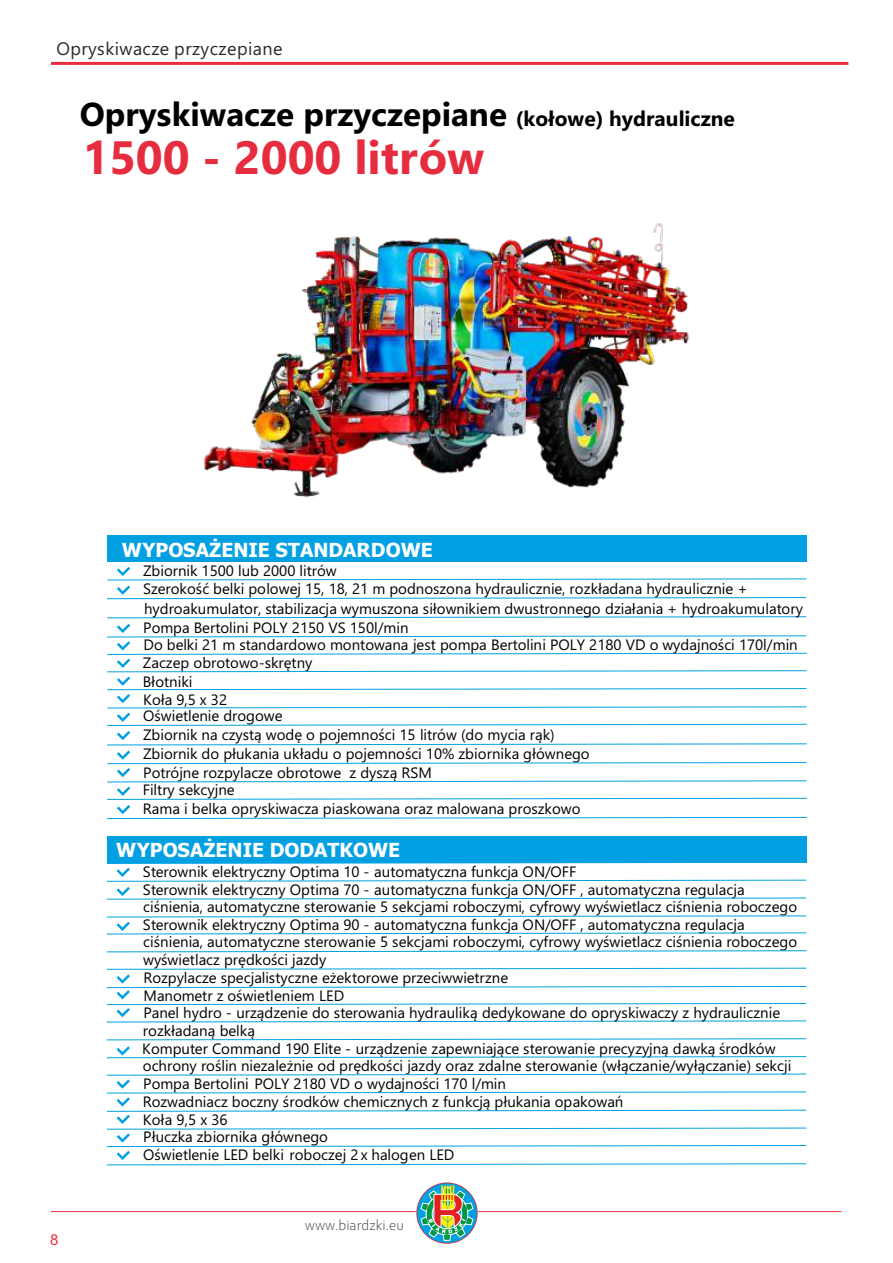
<style>
.page{position:relative;width:893px;height:1263px;background:#fff}
.page>*{position:absolute;margin:0;border:0;box-sizing:border-box;transform-origin:0 0}
.t1{font:700 46.8px "Ebrima";color:#e62d3f}
.t2{font:700 33.15px "Ebrima";color:#000}
.t3{font:700 19.5px "Tahoma";color:#fefefe}
.t4{font:18px "Ebrima";letter-spacing:.025em;color:#2b2a29}
.t5{font:15px/17.9px "Ebrima";color:#000}
.t6{font:300 15px "Corbel";color:#2b2a29}
.t7{font:15px "Arial";color:#ee3043}
.s1{font-size:21px}
</style>
<div class="page">
<img style="left:204px;top:223px;width:486px;height:275px">
<hr style="left:51px;top:62px;width:797px;height:3px;background:#e62e3f">
<div style="left:107px;top:837px;width:699px;height:26px;background:#00a0e3"></div>
<svg style="left:106px;top:861px;width:701px;height:39px"></svg>
<div style="left:107px;top:535px;width:699px;height:27px;background:#00a0e3"></div>
<svg style="left:106px;top:950px;width:701px;height:3px"></svg>
<svg style="left:106px;top:915px;width:701px;height:20px"></svg>
<svg style="left:106px;top:967px;width:701px;height:56px"></svg>
<svg style="left:106px;top:1038px;width:701px;height:21px"></svg>
<svg style="left:106px;top:1073px;width:701px;height:93px"></svg>
<svg style="left:107px;top:567px;width:700px;height:33px"></svg>
<svg style="left:107px;top:616px;width:700px;height:203px"></svg>
<hr style="left:51px;top:1211px;width:790px;height:1px;background:#ee3043">
<svg style="left:417px;top:1183px;width:60px;height:60px"></svg>
<svg style="left:420px;top:1185px;width:53px;height:56px;background:#84a993"></svg>
<p class="t4" style="left:56px;top:42px;width:228px">Opryskiwacze przyczepiane</p>
<h2 class="t2" style="left:80px;top:102px;width:656px">Opryskiwacze przyczepiane <span class="s1">(kołowe) hydrauliczne</span></h2>
<h1 class="t1" style="left:83px;top:140px;width:403px">1500 - 2000 litrów</h1>
<h3 class="t3" style="left:122px;top:542px;width:312px">WYPOSAŻENIE STANDARDOWE</h3>
<p class="t5" style="left:143px;top:563px;width:195px">Zbiornik 1500 lub 2000 litrów</p>
<p class="t5" style="left:143px;top:582px;width:606px">Szerokość belki polowej 15, 18, 21 m podnoszona hydraulicznie, rozkładana hydraulicznie +</p>
<p class="t5" style="left:144px;top:601px;width:660px">hydroakumulator, stabilizacja wymuszona siłownikiem dwustronnego działania + hydroakumulatory</p>
<p class="t5" style="left:143px;top:637px;width:656px">Do belki 21 m standardowo montowana jest pompa Bertolini POLY 2180 VD o wydajności 170l/min</p>
<p class="t5" style="left:143px;top:620px;width:267px">Pompa Bertolini POLY 2150 VS 150l/min</p>
<p class="t5" style="left:143px;top:655px;width:171px;line-height:18.5px">Zaczep obrotowo-skrętny<br>Błotniki<br>Koła 9,5 x 32</p>
<p class="t5" style="left:143px;top:707px;width:413px;line-height:19.4px">Oświetlenie drogowe<br>Zbiornik na czystą wodę o pojemności 15 litrów (do mycia rąk)</p>
<p class="t5" style="left:143px;top:746px;width:448px">Zbiornik do płukania układu o pojemności 10% zbiornika głównego</p>
<p class="t5" style="left:143px;top:765px;width:290px;line-height:17.2px">Potrójne rozpylacze obrotowe z dyszą RSM<br>Filtry sekcyjne</p>
<p class="t5" style="left:143px;top:801px;width:439px">Rama i belka opryskiwacza piaskowana oraz malowana proszkowo</p>
<h3 class="t3" style="left:116px;top:842px;width:285px">WYPOSAŻENIE DODATKOWE</h3>
<p class="t5" style="left:143px;top:864px;width:435px">Sterownik elektryczny Optima 10 - automatyczna funkcja ON/OFF</p>
<p class="t5" style="left:143px;top:882px;width:655px;line-height:17.4px">Sterownik elektryczny Optima 70 - automatyczna funkcja ON/OFF , automatyczna regulacja ciśnienia, automatyczne sterowanie 5 sekcjami roboczymi, cyfrowy wyświetlacz ciśnienia roboczego</p>
<p class="t5" style="left:143px;top:917px;width:655px">Sterownik elektryczny Optima 90 - automatyczna funkcja ON/OFF , automatyczna regulacja ciśnienia, automatyczne sterowanie 5 sekcjami roboczymi, cyfrowy wyświetlacz ciśnienia roboczego wyświetlacz prędkości jazdy</p>
<p class="t5" style="left:142px;top:1005px;width:650px">Panel hydro - urządzenie do sterowania hydrauliką dedykowane do opryskiwaczy z hydraulicznie rozkładaną belką<br>Komputer Command 190 Elite - urządzenie zapewniające sterowanie precyzyjną dawką środków ochrony roślin niezależnie od prędkości jazdy oraz zdalne sterowanie (włączanie/wyłączanie) sekcji Pompa Bertolini POLY 2180 VD o wydajności 170 l/min<br>Rozwadniacz boczny środków chemicznych z funkcją płukania opakowań</p>
<p class="t5" style="left:143px;top:970px;width:366px">Rozpylacze specjalistyczne eżektorowe przeciwwietrzne<br>Manometr z oświetleniem LED</p>
<p class="t5" style="left:143px;top:1113px;width:187px;line-height:16.6px">Koła 9,5 x 36<br>Płuczka zbiornika głównego</p>
<p class="t5" style="left:143px;top:1148px;width:313px">Oświetlenie LED belki roboczej 2 x halogen LED</p>
<p class="t7" style="left:50px;top:1234px;width:10px">8</p>
<p class="t6" style="left:305px;top:1219px;width:100px">www.biardzki.eu</p>
</div>
